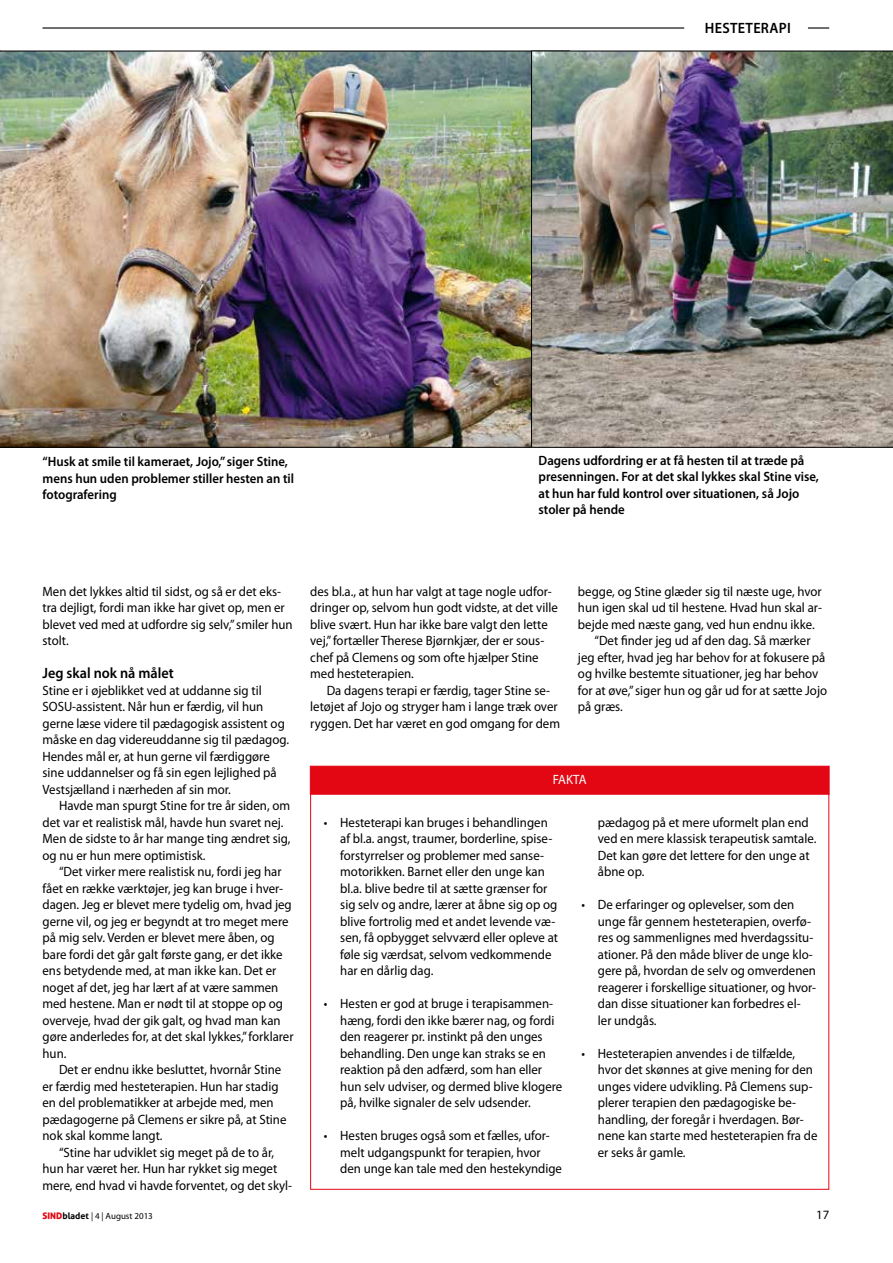
<style>
.page{position:relative;width:893px;height:1263px;background:#fff}
.page>*{position:absolute;margin:0;border:0;box-sizing:border-box;transform-origin:0 0}
.t1{font:600 15px "Myriad Pro";letter-spacing:.005em;color:#000;scale:.95 1}
.t2{font:13.5px/16.5px "Myriad Pro";color:#000;scale:.95 1}
.t3{font:600 13.5px/16.5px "Myriad Pro";color:#000;scale:.95 1}
.t4{font:13.5px "Myriad Pro";letter-spacing:-.04em;color:#fff;scale:.95 1}
.t5{font:12.75px "Myriad Pro";color:#000}
.t6{font:9px "Myriad Pro";color:#000}
.s1{font-family:"Aller Display";color:#e30613}
.s2{font-family:"Aller";font-weight:700}
</style>
<div class="page">
<hr style="left:43px;top:27px;width:641px;height:2px;background:#000">
<hr style="left:808px;top:27px;width:21px;height:2px;background:#000">
<div style="left:310px;top:766px;width:519px;height:28px;background:#e30613;border:1px solid #e30613"></div>
<img style="left:0;top:51px;width:531px;height:397px">
<img style="left:531px;top:51px;width:362px;height:397px">
<p class="t1" style="left:705px;top:18px;width:92px">HESTETERAPI</p>
<p class="t3" style="left:43px;top:453px;width:266px">“Husk at smile til kameraet, Jojo,” siger Stine, mens hun uden problemer stiller hesten an til fotografering</p>
<p class="t3" style="left:539px;top:452px;width:297px">Dagens udfordring er at få hesten til at træde på presenningen. For at det skal lykkes skal Stine vise, at hun har fuld kontrol over situationen, så Jojo stoler på hende</p>
<p class="t2" style="left:43px;top:583px;width:265px">Men det lykkes altid til sidst, og så er det eks&shy;tra dejligt, fordi man ikke har givet op, men er blevet ved med at udfordre sig selv,” smiler hun stolt.</p>
<p class="t1" style="left:43px;top:663px;width:140px">Jeg skal nok nå målet</p>
<p class="t2" style="left:43px;top:682px;width:261px">Stine er i øjeblikket ved at uddanne sig til SOSU-assistent. Når hun er færdig, vil hun gerne læse videre til pædagogisk assistent og måske en dag videreuddanne sig til pædagog.<br>Hendes mål er, at hun gerne vil færdiggøre sine uddannelser og få sin egen lejlighed på Vestsjælland i nærheden af sin mor.</p>
<p class="t2" style="left:43px;top:797px;width:263px;text-indent:17px">Havde man spurgt Stine for tre år siden, om det var et realistisk mål, havde hun svaret nej.<br>Men de sidste to år har mange ting ændret sig, og nu er hun mere optimistisk.</p>
<p class="t2" style="left:43px;top:863px;width:266px;text-indent:17px">“Det virker mere realistisk nu, fordi jeg har fået en række værktøjer, jeg kan bruge i hver&shy;dagen. Jeg er blevet mere tydelig om, hvad jeg gerne vil, og jeg er begyndt at tro meget mere på mig selv. Verden er blevet mere åben, og bare fordi det går galt første gang, er det ikke ens betydende med, at man ikke kan. Det er noget af det, jeg har lært af at være sammen med hestene. Man er nødt til at stoppe op og overveje, hvad der gik galt, og hvad man kan gøre anderledes for, at det skal lykkes,” forklarer hun.</p>
<p class="t2" style="left:43px;top:1061px;width:258px;text-indent:17px">Det er endnu ikke besluttet, hvornår Stine er færdig med hesteterapien. Hun har stadig en del problematikker at arbejde med, men pædagogerne på Clemens er sikre på, at Stine nok skal komme langt.</p>
<p class="t2" style="left:43px;top:1143px;width:264px;text-indent:17px">“Stine har udviklet sig meget på de to år, hun har været her. Hun har rykket sig meget mere, end hvad vi havde forventet, og det skyl-</p>
<p class="t2" style="left:310px;top:583px;width:262px">des bl.a., at hun har valgt at tage nogle udfor&shy;dringer op, selvom hun godt vidste, at det ville blive svært. Hun har ikke bare valgt den lette vej,” fortæller Therese Bjørnkjær, der er sous&shy;chef på Clemens og som ofte hjælper Stine med hesteterapien.</p>
<p class="t2" style="left:310px;top:682px;width:264px;text-align:center">Da dagens terapi er færdig, tager Stine se&shy;letøjet af Jojo og stryger ham i lange træk over ryggen. Det har været en god omgang for dem</p>
<p class="t2" style="left:578px;top:583px;width:258px">begge, og Stine glæder sig til næste uge, hvor</p>
<p class="t2" style="left:578px;top:599px;width:258px">hun igen skal ud til hestene. Hvad hun skal ar-</p>
<p class="t2" style="left:578px;top:616px;width:251px">bejde med næste gang, ved hun endnu ikke.</p>
<p class="t2" style="left:594px;top:632px;width:229px">“Det finder jeg ud af den dag. Så mærker</p>
<p class="t2" style="left:578px;top:649px;width:262px">jeg efter, hvad jeg har behov for at fokusere på</p>
<p class="t2" style="left:578px;top:665px;width:255px">og hvilke bestemte situationer, jeg har behov</p>
<p class="t2" style="left:578px;top:682px;width:264px">for at øve,” siger hun og går ud for at sætte Jojo</p>
<p class="t2" style="left:578px;top:698px;width:49px">på græs.</p>
<p class="t4" style="left:553px;top:771px;width:37px">FAKTA</p>
<p class="t2" style="left:340px;top:814px;width:231px;text-indent:-17px">• Hesteterapi kan bruges i behandlingen af bl.a. angst, traumer, borderline, spise&shy;forstyrrelser og problemer med sanse&shy;motorikken. Barnet eller den unge kan bl.a. blive bedre til at sætte grænser for sig selv og andre, lærer at åbne sig op og blive fortrolig med et andet levende væ&shy;sen, få opbygget selvværd eller opleve at føle sig værdsat, selvom vedkommende har en dårlig dag.</p>
<p class="t2" style="left:340px;top:995px;width:235px;text-indent:-17px">• Hesten er god at bruge i terapisammen&shy;hæng, fordi den ikke bærer nag, og fordi den reagerer pr. instinkt på den unges behandling. Den unge kan straks se en reaktion på den adfærd, som han eller hun selv udviser, og dermed blive klogere på, hvilke signaler de selv udsender.</p>
<p class="t2" style="left:340px;top:1127px;width:235px;text-indent:-17px">• Hesten bruges også som et fælles, ufor&shy;melt udgangspunkt for terapien, hvor den unge kan tale med den hestekyndige</p>
<p class="t2" style="left:598px;top:814px;width:231px">pædagog på et mere uformelt plan end ved en mere klassisk terapeutisk samtale.<br>Det kan gøre det lettere for den unge at åbne op.</p>
<p class="t2" style="left:598px;top:896px;width:231px;text-indent:-17px">• De erfaringer og oplevelser, som den unge får gennem hesteterapien, overfø&shy;res og sammenlignes med hverdagssitu&shy;ationer. På den måde bliver de unge klo&shy;gere på, hvordan de selv og omverdenen reagerer i forskellige situationer, og hvor&shy;dan disse situationer kan forbedres el&shy;ler undgås.</p>
<p class="t2" style="left:598px;top:1045px;width:233px;text-indent:-17px">• Hesteterapien anvendes i de tilfælde, hvor det skønnes at give mening for den unges videre udvikling. På Clemens sup&shy;plerer terapien den pædagogiske be&shy;handling, der foregår i hverdagen. Bør&shy;nene kan starte med hesteterapien fra de er seks år gamle.</p>
<p class="t6" style="left:43px;top:1210px;width:112px"><span class="s1">SIND</span><span class="s2">bladet</span> | 4 | August 2013</p>
<p class="t5" style="left:816px;top:1207px;width:15px">17</p>
</div>
